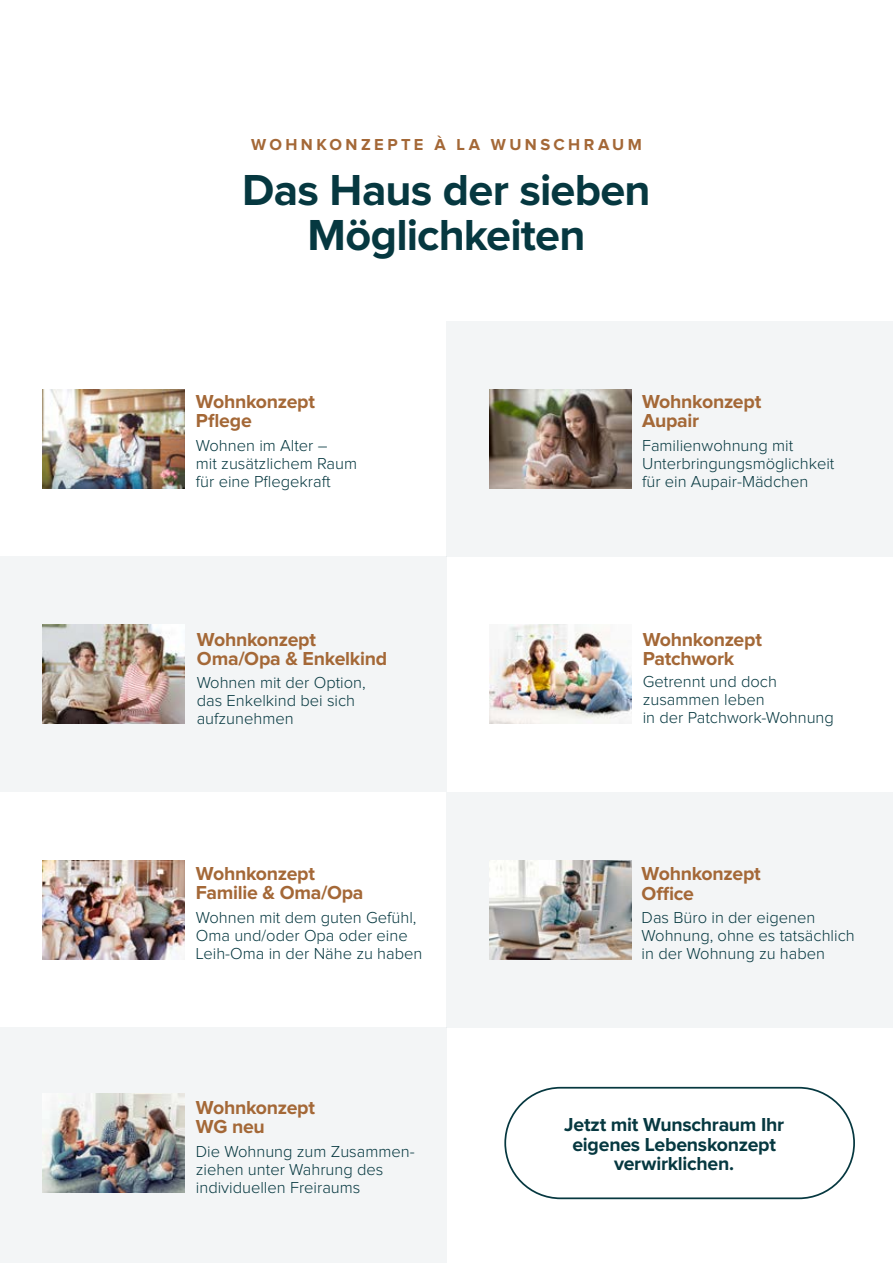
<style>
.page{position:relative;width:893px;height:1263px;background:#fff}
.page>*{position:absolute;margin:0;border:0;box-sizing:border-box;transform-origin:0 0}
.t1{font:700 45px/45px "Proxima Nova";letter-spacing:-.02em;color:#063840;text-align:center}
.t2{font:700 19.5px/19.5px "Proxima Nova";letter-spacing:-.015em;color:#a46837}
.t3{font:700 19.5px/19.5px "Proxima Nova";letter-spacing:-.015em;color:#063840;text-align:center}
.t4{font:300 16.5px/18px "Proxima Nova";color:#063840}
.t5{font:700 16.5px "Proxima Nova";letter-spacing:.205em;color:#a46837}
</style>
<div class="page">
<div style="left:0;top:556px;width:446px;height:236px;background:#f3f5f6"></div>
<div style="left:446px;top:792px;width:447px;height:235px;background:#f3f5f6"></div>
<div style="left:0;top:1027px;width:446px;height:236px;background:#f3f5f6"></div>
<div style="left:446px;top:321px;width:447px;height:235px;background:#f3f5f6"></div>
<img style="left:43px;top:389px;width:141px;height:99px">
<img style="left:43px;top:625px;width:141px;height:98px">
<img style="left:43px;top:1094px;width:141px;height:98px">
<img style="left:489px;top:389px;width:142px;height:99px">
<img style="left:490px;top:625px;width:141px;height:98px">
<img style="left:43px;top:860px;width:141px;height:99px">
<img style="left:489px;top:860px;width:142px;height:99px">
<div style="left:504px;top:1087px;width:351px;height:112px;border:2px solid #063840;border-radius:55px"></div>
<p class="t5" style="left:251px;top:137px;width:392px">WOHNKONZEPTE À LA WUNSCHRAUM</p>
<h1 class="t1" style="left:242px;top:169px;width:410px">Das Haus der sieben<br>Möglichkeiten</h1>
<p class="t2" style="left:196px;top:392px;width:121px">Wohnkonzept<br>Pflege</p>
<p class="t4" style="left:196px;top:437px;width:163px">Wohnen im Alter –<br>mit zusätzlichem Raum für eine Pflegekraft</p>
<p class="t2" style="left:197px;top:630px;width:192px">Wohnkonzept<br>Oma/Opa &amp; Enkelkind</p>
<p class="t4" style="left:197px;top:674px;width:171px">Wohnen mit der Option, das Enkelkind bei sich aufzunehmen</p>
<p class="t2" style="left:196px;top:864px;width:169px">Wohnkonzept<br>Familie &amp; Oma/Opa</p>
<p class="t4" style="left:196px;top:909px;width:228px">Wohnen mit dem guten Gefühl,<br>Oma und/oder Opa oder eine<br>Leih-Oma in der Nähe zu haben</p>
<p class="t2" style="left:196px;top:1098px;width:121px">Wohnkonzept<br>WG neu</p>
<p class="t4" style="left:196px;top:1143px;width:220px">Die Wohnung zum Zusammen&shy;ziehen unter Wahrung des individuellen Freiraums</p>
<p class="t2" style="left:642px;top:392px;width:121px">Wohnkonzept<br>Aupair</p>
<p class="t4" style="left:642px;top:437px;width:194px">Familienwohnung mit<br>Unterbringungsmöglichkeit für ein Aupair-Mädchen</p>
<p class="t2" style="left:643px;top:630px;width:121px">Wohnkonzept<br>Patchwork</p>
<p class="t4" style="left:643px;top:673px;width:193px">Getrennt und doch zusammen leben<br>in der Patchwork-Wohnung</p>
<p class="t2" style="left:642px;top:865px;width:121px">Wohnkonzept<br>Office</p>
<p class="t4" style="left:642px;top:909px;width:215px">Das Büro in der eigenen<br>Wohnung, ohne es tatsächlich in der Wohnung zu haben</p>
<p class="t3" style="left:564px;top:1116px;width:222px">Jetzt mit Wunschraum Ihr eigenes Lebenskonzept verwirklichen.</p>
</div>
